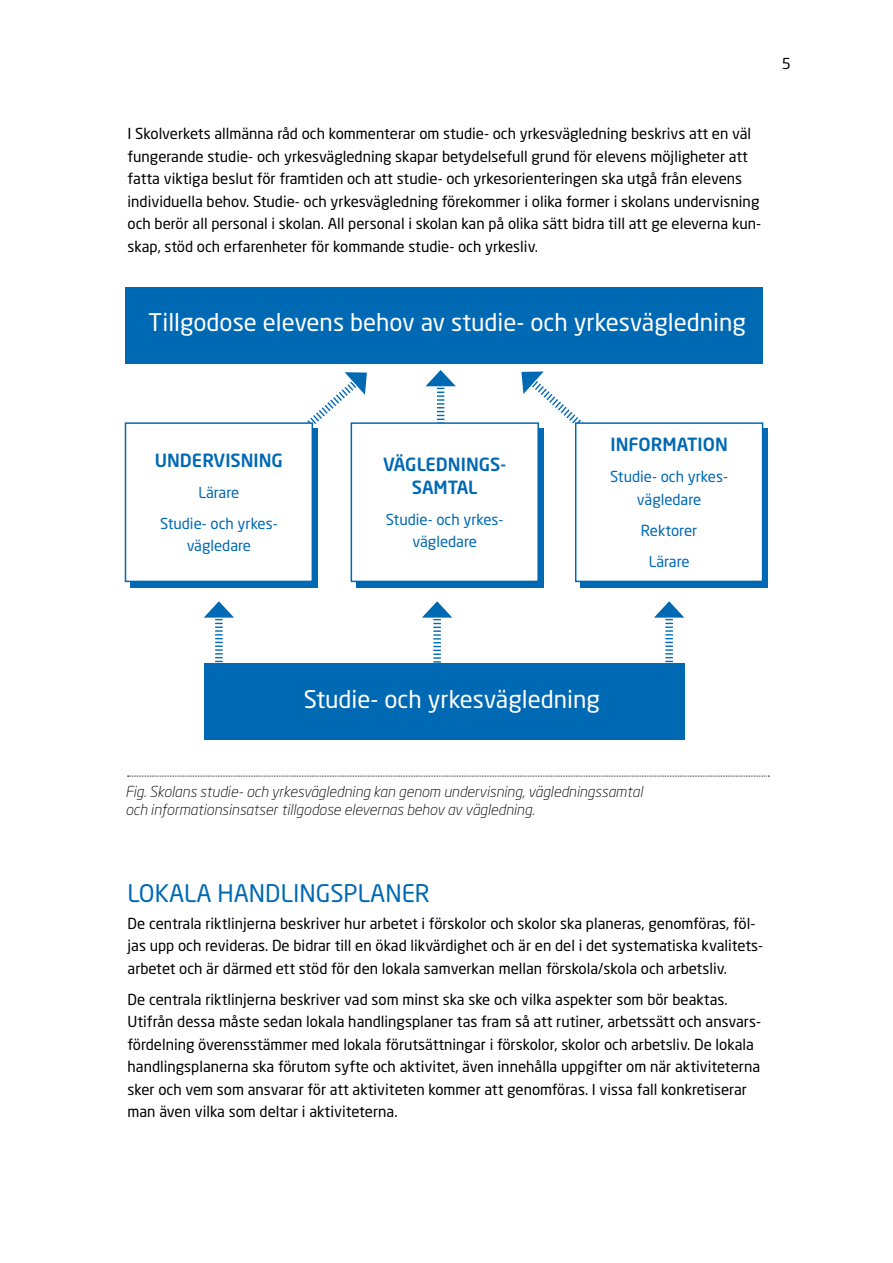
<style>
.page{position:relative;width:893px;height:1263px;background:#fff}
.page>*{position:absolute;margin:0;border:0;box-sizing:border-box;transform-origin:0 0}
.t1{font:24px "Neo Sans Pro";color:#fff}
.t2{font:24px "Neo Sans Pro";color:#0069b4}
.t3{font:500 18px/22.5px "Neo Sans Pro";color:#0069b4;text-align:center}
.t4{font:15px/22.5px "Neo Sans Pro";color:#000}
.t5{font:italic 300 15px/18px "Neo Sans Pro";color:#000}
.t6{font:15px/31px "Neo Sans Pro";color:#0069b4;text-align:center}
</style>
<div class="page">
<svg style="left:521px;top:371px;width:60px;height:72px"></svg>
<svg style="left:307px;top:372px;width:60px;height:64px"></svg>
<svg style="left:425px;top:370px;width:31px;height:50px"></svg>
<div style="left:356px;top:428px;width:187px;height:159px;background:#0069b4"></div>
<div style="left:130px;top:428px;width:188px;height:159px;background:#0069b4"></div>
<div style="left:125px;top:287px;width:638px;height:77px;background:#0069b4"></div>
<div style="left:125px;top:423px;width:187px;height:158px;background:#fff"></div>
<div style="left:125px;top:422px;width:188px;height:160px;border:2px solid #0069b4"></div>
<div style="left:351px;top:423px;width:187px;height:158px;background:#fff"></div>
<div style="left:351px;top:422px;width:188px;height:160px;border:2px solid #0069b4"></div>
<div style="left:581px;top:428px;width:187px;height:159px;background:#0069b4"></div>
<div style="left:576px;top:423px;width:187px;height:158px;background:#fff"></div>
<div style="left:575px;top:422px;width:188px;height:160px;border:2px solid #0069b4"></div>
<div style="left:204px;top:663px;width:480px;height:77px;background:#0069b4"></div>
<svg style="left:654px;top:601px;width:30px;height:62px"></svg>
<svg style="left:204px;top:601px;width:30px;height:62px"></svg>
<svg style="left:422px;top:601px;width:30px;height:62px"></svg>
<svg style="left:128px;top:776px;width:641px;height:1px"></svg>
<p class="t4" style="left:782px;top:52px;width:11px">5</p>
<p class="t4" style="left:128px;top:122px;width:635px">I Skolverkets allmänna råd och kommenterar om studie- och yrkesvägledning beskrivs att en väl fungerande studie- och yrkesvägledning skapar betydelsefull grund för elevens möjligheter att fatta viktiga beslut för framtiden och att studie- och yrkesorienteringen ska utgå från elevens individuella behov. Studie- och yrkesvägledning förekommer i olika former i skolans undervisning och berör all personal i skolan. All personal i skolan kan på olika sätt bidra till att ge eleverna kun&shy;skap, stöd och erfarenheter för kommande studie- och yrkesliv.</p>
<h1 class="t1" style="left:148px;top:307px;width:599px">Tillgodose elevens behov av studie- och yrkesvägledning</h1>
<p class="t3" style="left:155px;top:449px;width:130px">UNDERVISNING</p>
<p class="t6" style="left:160px;top:477px;width:118px">Lärare<br>Studie- och yrkes-</p>
<p class="t6" style="left:187px;top:530px;width:66px">vägledare</p>
<p class="t3" style="left:383px;top:453px;width:125px">VÄGLEDNINGS-<br>SAMTAL</p>
<p class="t6" style="left:386px;top:508px;width:118px;line-height:22.5px">Studie- och yrkes&shy;vägledare</p>
<p class="t3" style="left:610px;top:433px;width:119px">INFORMATION</p>
<p class="t6" style="left:610px;top:465px;width:118px;line-height:22.5px">Studie- och yrkes&shy;vägledare</p>
<p class="t6" style="left:641px;top:515px;width:58px">Rektorer<br>Lärare</p>
<h1 class="t1" style="left:304px;top:685px;width:298px">Studie- och yrkesvägledning</h1>
<p class="t5" style="left:125px;top:783px;width:519px">Fig. Skolans studie- och yrkesvägledning kan genom undervisning, vägledningssamtal och informationsinsatser tillgodose elevernas behov av vägledning.</p>
<h1 class="t2" style="left:128px;top:878px;width:304px">LOKALA HANDLINGSPLANER</h1>
<p class="t4" style="left:128px;top:912px;width:637px">De centrala riktlinjerna beskriver hur arbetet i förskolor och skolor ska planeras, genomföras, föl&shy;jas upp och revideras. De bidrar till en ökad likvärdighet och är en del i det systematiska kvalitets&shy;arbetet och är därmed ett stöd för den lokala samverkan mellan förskola/skola och arbetsliv.</p>
<p class="t4" style="left:128px;top:988px;width:635px">De centrala riktlinjerna beskriver vad som minst ska ske och vilka aspekter som bör beaktas.<br>Utifrån dessa måste sedan lokala handlingsplaner tas fram så att rutiner, arbetssätt och ansvars&shy;fördelning överensstämmer med lokala förutsättningar i förskolor, skolor och arbetsliv. De lokala handlingsplanerna ska förutom syfte och aktivitet, även innehålla uppgifter om när aktiviteterna sker och vem som ansvarar för att aktiviteten kommer att genomföras. I vissa fall konkretiserar man även vilka som deltar i aktiviteterna.</p>
</div>
